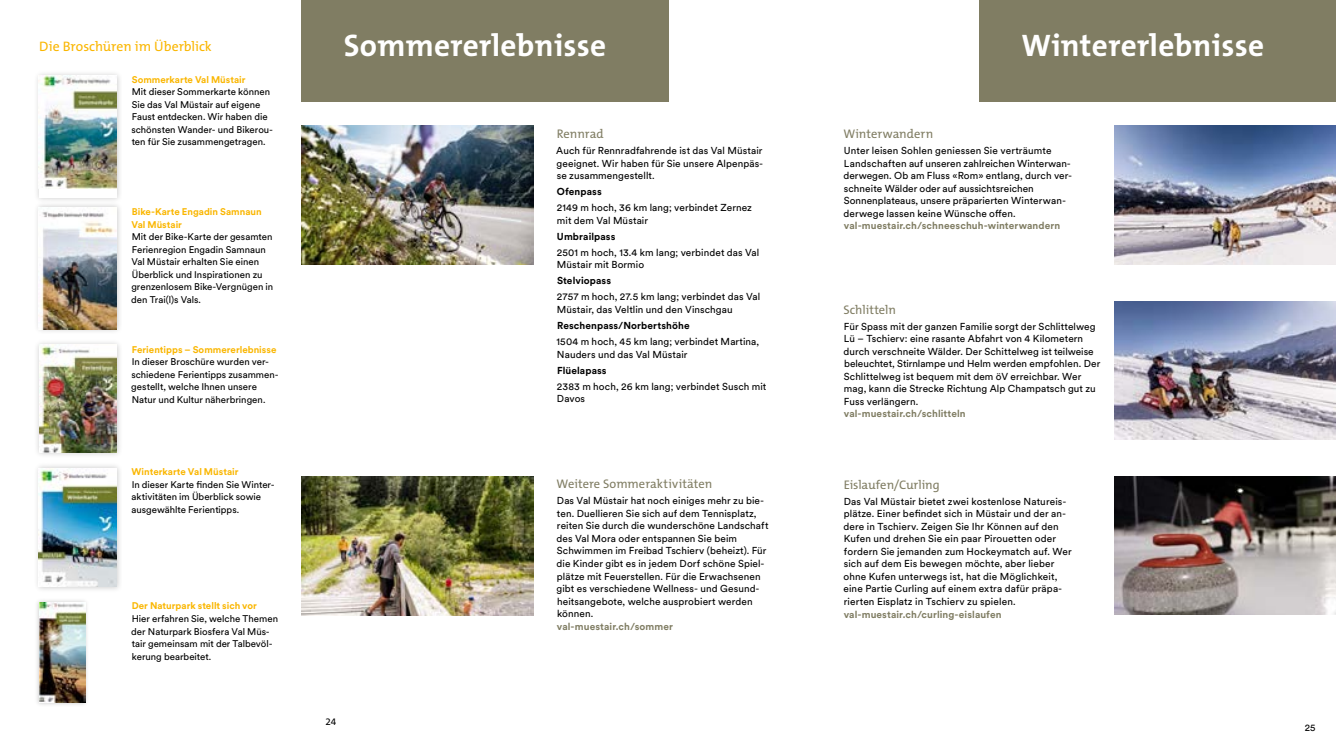
<style>
.page{position:relative;width:1336px;height:745px;background:#fff}
.page>*{position:absolute;margin:0;border:0;box-sizing:border-box;transform-origin:0 0}
.t1{font:700 31.25px "The Mix B W7";letter-spacing:.01em;color:#fff}
.t2{font:13.75px "The Mix B W5 Plain";letter-spacing:-.005em;color:#fab600}
.t3{font:12.5px "The Mix B W5 Plain";color:#807d63}
.t4{font:10px/12.5px "Circulargraubuenden";letter-spacing:.01em;color:#000}
.t5{font:700 10px "Circulargraubuenden";letter-spacing:.01em;color:#807d63}
.t6{font:700 10px "Circulargraubuenden";letter-spacing:.01em;color:#000}
.t7{font:10px "The Mix B W5 Plain";color:#000}
.t8{font:9.75px "Circulargraubuenden";color:#000}
.t9{font:9.62px/12.5px "Circulargraubuenden";color:#000}
.t10{font:700 9.62px/12.5px "Circulargraubuenden";color:#fab600}
</style>
<div class="page">
<div style="left:34px;top:70px;width:88px;height:133px;background:#000;opacity:.2"></div>
<div style="left:39px;top:75px;width:78px;height:122px;background:#fff"></div>
<img style="left:39px;top:75px;width:78px;height:114px">
<div style="left:34px;top:339px;width:89px;height:119px;background:#000;opacity:.2"></div>
<img style="left:39px;top:345px;width:78px;height:107px">
<div style="left:34px;top:462px;width:88px;height:130px;background:#000;opacity:.2"></div>
<img style="left:39px;top:468px;width:78px;height:118px">
<div style="left:34px;top:597px;width:55px;height:109px;background:#000;opacity:.2"></div>
<img style="left:39px;top:602px;width:46px;height:100px">
<img style="left:301px;top:476px;width:232px;height:138px">
<img style="left:1115px;top:126px;width:221px;height:138px">
<img style="left:1115px;top:301px;width:221px;height:138px">
<img style="left:1115px;top:476px;width:221px;height:138px">
<div style="left:301px;top:0;width:368px;height:101px;background:#807d63"></div>
<img style="left:301px;top:126px;width:232px;height:138px">
<div style="left:979px;top:0;width:357px;height:101px;background:#807d63"></div>
<div style="left:34px;top:201px;width:88px;height:133px;background:#000;opacity:.2"></div>
<img style="left:39px;top:207px;width:78px;height:122px">
<h2 class="t2" style="left:39px;top:37px;width:174px">Die Broschüren im Überblick</h2>
<p class="t10" style="left:132px;top:73px;width:115px">Sommerkarte Val Müstair</p>
<p class="t9" style="left:131px;top:85px;width:143px">Mit dieser Sommerkarte können<br>Sie das Val Müstair auf eigene<br>Faust entdecken. Wir haben die schönsten Wander- und Bikerou&shy;ten für Sie zusammengetragen.</p>
<p class="t10" style="left:131px;top:205px;width:132px">Bike-Karte Engadin Samnaun<br>Val Müstair</p>
<p class="t9" style="left:131px;top:230px;width:143px">Mit der Bike-Karte der gesamten<br>Ferienregion Engadin Samnaun<br>Val Müstair erhalten Sie einen<br>Überblick und Inspirationen zu grenzenlosem Bike-Vergnügen in den Trai(l)s Vals.</p>
<p class="t10" style="left:132px;top:342px;width:146px">Ferientipps – Sommererlebnisse</p>
<p class="t9" style="left:131px;top:355px;width:149px">In dieser Broschüre wurden ver&shy;schiedene Ferientipps zusammen&shy;gestellt, welche Ihnen unsere<br>Natur und Kultur näherbringen.</p>
<p class="t10" style="left:132px;top:465px;width:108px">Winterkarte Val Müstair</p>
<p class="t9" style="left:131px;top:477px;width:145px">In dieser Karte finden Sie Winter&shy;aktivitäten im Überblick sowie ausgewählte Ferientipps.</p>
<p class="t10" style="left:132px;top:599px;width:127px">Der Naturpark stellt sich vor</p>
<p class="t9" style="left:131px;top:611px;width:148px">Hier erfahren Sie, welche Themen der Naturpark Biosfera Val Müs&shy;tair gemeinsam mit der Talbevöl&shy;kerung bearbeitet.</p>
<h1 class="t1" style="left:344px;top:25px;width:264px">Sommererlebnisse</h1>
<p class="t3" style="left:557px;top:126px;width:48px">Rennrad</p>
<p class="t4" style="left:556px;top:144px;width:208px;text-align:justify">Auch für Rennradfahrende ist das Val Müstair geeignet. Wir haben für Sie unsere Alpenpäs&shy;se zusammengestellt.</p>
<p class="t6" style="left:557px;top:185px;width:47px">Ofenpass</p>
<p class="t4" style="left:557px;top:201px;width:197px">2149 m hoch, 36 km lang; verbindet Zernez mit dem Val Müstair</p>
<p class="t6" style="left:557px;top:229px;width:60px">Umbrailpass</p>
<p class="t4" style="left:557px;top:245px;width:204px">2501 m hoch, 13.4 km lang; verbindet das Val<br>Müstair mit Bormio</p>
<p class="t6" style="left:557px;top:274px;width:56px">Stelviopass</p>
<p class="t4" style="left:557px;top:290px;width:205px">2757 m hoch, 27.5 km lang; verbindet das Val<br>Müstair, das Veltlin und den Vinschgau</p>
<p class="t6" style="left:557px;top:318px;width:134px">Reschenpass/Norbertshöhe</p>
<p class="t4" style="left:556px;top:334px;width:204px">1504 m hoch, 45 km lang; verbindet Martina,<br>Nauders und das Val Müstair</p>
<p class="t6" style="left:557px;top:363px;width:51px">Flüelapass</p>
<p class="t4" style="left:557px;top:379px;width:211px">2383 m hoch, 26 km lang; verbindet Susch mit<br>Davos</p>
<p class="t3" style="left:556px;top:476px;width:157px">Weitere Sommeraktivitäten</p>
<p class="t4" style="left:556px;top:494px;width:213px">Das Val Müstair hat noch einiges mehr zu bie&shy;ten. Duellieren Sie sich auf dem Tennisplatz, reiten Sie durch die wunderschöne Landschaft des Val Mora oder entspannen Sie beim Schwimmen im Freibad Tschierv (beheizt). Für die Kinder gibt es in jedem Dorf schöne Spiel&shy;plätze mit Feuerstellen. Für die Erwachsenen gibt es verschiedene Wellness- und Gesund&shy;heitsangebote, welche ausprobiert werden können.</p>
<p class="t5" style="left:557px;top:618px;width:118px">val-muestair.ch/sommer</p>
<p class="t7" style="left:325px;top:714px;width:12px">24</p>
<h1 class="t1" style="left:1022px;top:25px;width:244px">Wintererlebnisse</h1>
<p class="t3" style="left:843px;top:126px;width:91px">Winterwandern</p>
<p class="t4" style="left:843px;top:144px;width:230px">Unter leisen Sohlen geniessen Sie verträumte Landschaften auf unseren zahlreichen Winterwan&shy;derwegen. Ob am Fluss «Rom» entlang, durch ver&shy;schneite Wälder oder auf aussichtsreichen Sonnenplateaus, unsere präparierten Winterwan&shy;derwege lassen keine Wünsche offen.</p>
<p class="t5" style="left:844px;top:218px;width:218px">val-muestair.ch/schneeschuh-winterwandern</p>
<p class="t3" style="left:843px;top:301px;width:54px">Schlitteln</p>
<p class="t4" style="left:843px;top:319px;width:258px">Für Spass mit der ganzen Familie sorgt der Schlittelweg Lü – Tschierv: eine rasante Abfahrt von 4 Kilometern durch verschneite Wälder. Der Schittelweg ist teilweise beleuchtet, Stirnlampe und Helm werden empfohlen. Der Schlittelweg ist bequem mit dem öV erreichbar. Wer mag, kann die Strecke Richtung Alp Champatsch gut zu Fuss verlängern.</p>
<p class="t5" style="left:844px;top:406px;width:123px">val-muestair.ch/schlitteln</p>
<p class="t3" style="left:844px;top:476px;width:97px">Eislaufen/Curling</p>
<p class="t4" style="left:843px;top:494px;width:230px">Das Val Müstair bietet zwei kostenlose Natureis&shy;plätze. Einer befindet sich in Müstair und der an&shy;dere in Tschierv. Zeigen Sie Ihr Können auf den Kufen und drehen Sie ein paar Pirouetten oder fordern Sie jemanden zum Hockeymatch auf. Wer sich auf dem Eis bewegen möchte, aber lieber ohne Kufen unterwegs ist, hat die Möglichkeit, eine Partie Curling auf einem extra dafür präpa&shy;rierten Eisplatz in Tschierv zu spielen.</p>
<p class="t5" style="left:844px;top:606px;width:159px">val-muestair.ch/curling-eislaufen</p>
<p class="t8" style="left:1305px;top:720px;width:12px">25</p>
</div>
